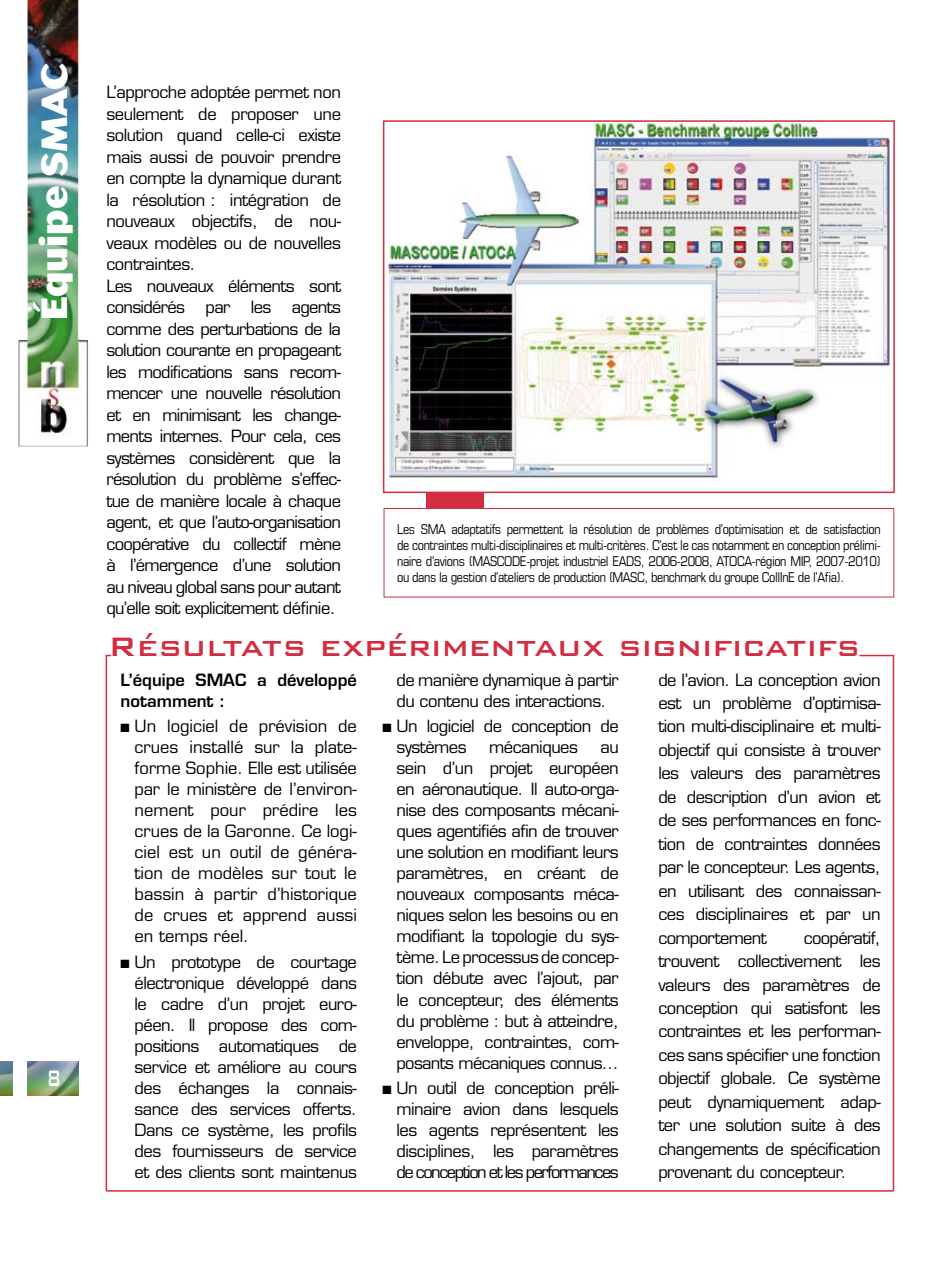
<style>
.page{position:relative;width:936px;height:1276px;background:#fff}
.page>*{position:absolute;margin:0;border:0;box-sizing:border-box;transform-origin:0 0}
.t1{font:800 36px "Cosmos";color:#fff}
.t2{font:500 35.55px "Bank Gothic BT";color:#d22d40}
.t3{font:16.5px/21px "Eurostile";letter-spacing:-.03em;color:#000;text-align:justify}
.t4{font:600 16.5px/21px "Eurostile";color:#000}
.t5{font:condensed 13.5px/16.2px "Eurostile";letter-spacing:-.03em;color:#000;text-align:justify}
</style>
<div class="page">
<img style="left:28px;top:1061px;width:50px;height:34px">
<img style="left:0;top:1061px;width:13px;height:34px">
<img style="left:18px;top:0;width:70px;height:446px">
<div style="left:426px;top:363px;width:58px;height:218px;background:#d22d40"></div>
<div style="left:384px;top:508px;width:509px;height:89px;background:#fff"></div>
<div style="left:383px;top:508px;width:511px;height:89px;border:1px solid #d22d40"></div>
<img style="left:386px;top:123px;width:504px;height:367px">
<div style="left:383px;top:120px;width:511px;height:373px;border:2px solid #d22d40"></div>
<hr style="left:106px;top:655px;width:1px;height:536px;background:#d22d40">
<hr style="left:106px;top:1190px;width:787px;height:1px;background:#d22d40">
<hr style="left:892px;top:655px;width:2px;height:536px;background:#d22d40">
<hr style="left:859px;top:655px;width:35px;height:1px;background:#d22d40">
<svg style="left:49px;top:1070px;width:10px;height:16px"></svg>
<h1 class="t1" style="left:33px;top:320px;width:258px;rotate:-90deg">Équipe SMAC</h1>
<h1 class="t1" style="left:33px;top:170px;width:108px;rotate:-90deg">invité</h1>
<p class="t3" style="left:106px;top:82px;width:236px;line-height:21.5px;text-align:left">L’approche adoptée permet non seulement de proposer une solution quand celle-ci existe mais aussi de pouvoir prendre en compte la dynamique durant la résolution : intégration de nouveaux objectifs, de nou&shy;veaux modèles ou de nouvelles contraintes.<br>Les nouveaux éléments sont considérés par les agents comme des perturbations de la solution courante en propageant les modifications sans recom&shy;mencer une nouvelle résolution et en minimisant les change&shy;ments internes. Pour cela, ces systèmes considèrent que la résolution du problème s’effec&shy;tue de manière locale à chaque agent, et que l’auto-organisation coopérative du collectif mène à l’émergence d’une solution au niveau global sans pour autant qu’elle soit explicitement définie.</p>
<p class="t5" style="left:397px;top:521px;width:485px">Les SMA adaptatifs permettent la résolution de problèmes d’optimisation et de satisfaction de contraintes multi-disciplinaires et multi-critères. C’est le cas notamment en conception prélimi&shy;naire d’avions (MASCODE-projet industriel EADS, 2006-2008, ATOCA-région MIP, 2007-2010) ou dans la gestion d’ateliers de production (MASC, benchmark du groupe CollInE de l’Afia).</p>
<h2 class="t2" style="left:108px;top:627px;width:753px">Résultats expérimentaux significatifs</h2>
<p class="t4" style="left:121px;top:669px;width:238px">L’équipe SMAC a développé notamment :</p>
<p class="t3" style="left:135px;top:715px;width:224px;text-indent:-14px">■ Un logiciel de prévision de crues installé sur la plate&shy;forme Sophie. Elle est utilisée par le ministère de l’environ&shy;nement pour prédire les crues de la Garonne. Ce logi&shy;ciel est un outil de généra&shy;tion de modèles sur tout le bassin à partir d’historique de crues et apprend aussi en temps réel.</p>
<p class="t3" style="left:135px;top:951px;width:224px;text-indent:-14px">■ Un prototype de courtage électronique développé dans le cadre d’un projet euro&shy;péen. Il propose des com&shy;positions automatiques de service et améliore au cours des échanges la connais&shy;sance des services offerts.<br>Dans ce système, les profils des fournisseurs de service et des clients sont maintenus</p>
<p class="t3" style="left:396px;top:669px;width:224px">de manière dynamique à partir du contenu des interactions.</p>
<p class="t3" style="left:396px;top:715px;width:224px;text-indent:-14px">■ Un logiciel de conception de systèmes</p>
<p class="t3" style="left:489px;top:736px;width:90px">mécaniques</p>
<p class="t3" style="left:396px;top:736px;width:224px;text-indent:204px">au sein d’un projet européen en aéronautique. Il auto-orga&shy;nise des composants mécani&shy;ques agentifiés afin de trouver une solution en modifiant leurs paramètres, en créant de nouveaux composants méca&shy;niques selon les besoins ou en modifiant la topologie du sys&shy;tème. Le processus de concep&shy;tion débute avec l’ajout, par le concepteur, des éléments du problème : but à atteindre, enveloppe, contraintes, com&shy;posants mécaniques connus…</p>
<p class="t3" style="left:396px;top:1077px;width:224px;text-indent:-14px">■ Un outil de conception préli&shy;minaire avion dans lesquels les agents représentent les disciplines, les paramètres de conception et les performances</p>
<p class="t3" style="left:658px;top:668px;width:224px;line-height:23.4px">de l’avion. La conception avion est un problème d’optimisa&shy;tion multi-disciplinaire et multi&shy;objectif qui consiste à trouver les valeurs des paramètres de description d’un avion et de ses performances en fonc&shy;tion de contraintes données par le concepteur. Les agents, en utilisant des connaissan&shy;ces disciplinaires et par un comportement</p>
<p class="t3" style="left:658px;top:926px;width:224px;line-height:23.4px;text-indent:145px">coopératif, trouvent collectivement les valeurs des paramètres de conception qui satisfont les contraintes et les performan&shy;ces sans spécifier une fonction objectif globale. Ce système peut dynamiquement adap&shy;ter une solution suite à des changements de spécification provenant du concepteur.</p>
</div>
